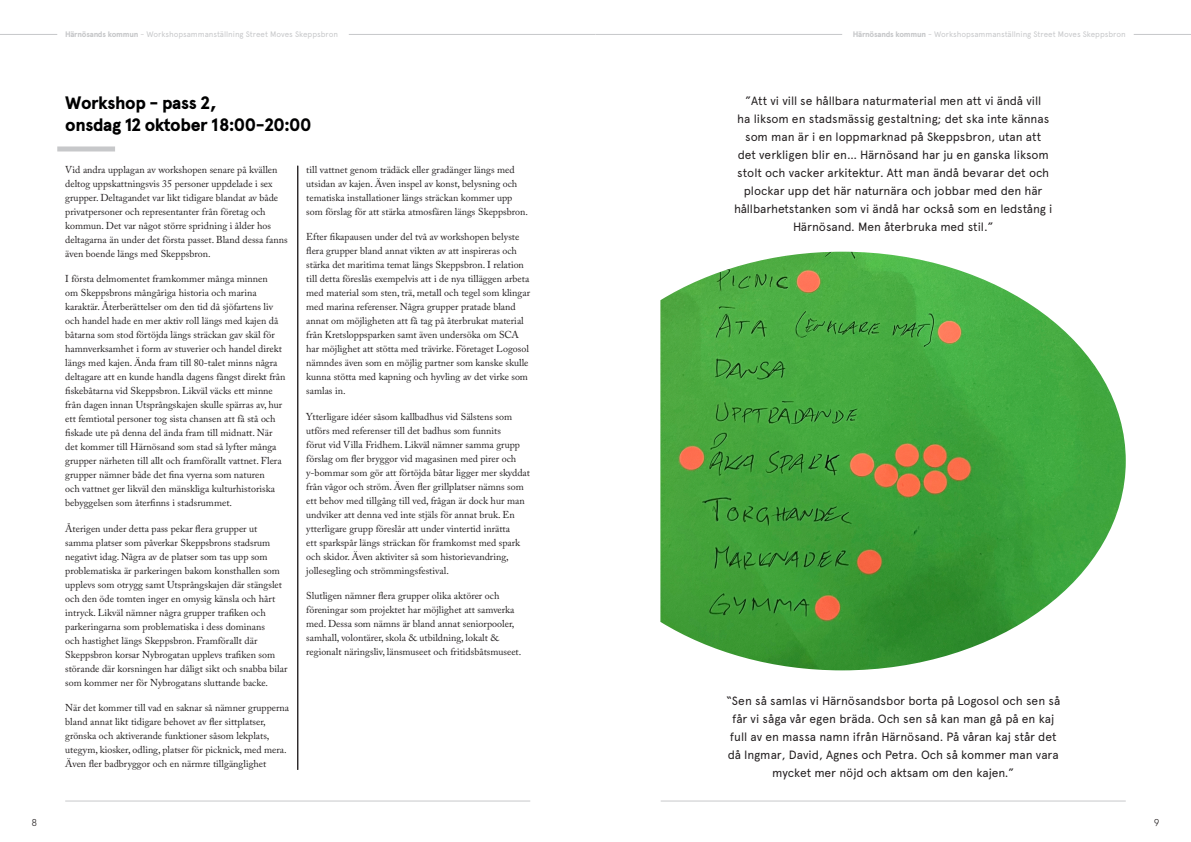
<style>
.page{position:relative;width:1191px;height:842px;background:#fff}
.page>*{position:absolute;margin:0;border:0;box-sizing:border-box;transform-origin:0 0}
.Rubrik2{font:900 18px/21.6px "Apercu";letter-spacing:-.03em;color:#000001}
.Bröd{font:12px/18px "Apercu";color:#231f20;text-align:center}
.Bröd-2{font:10px/14px "Adobe Caslon Pro";color:#231f20}
.t1{font:300 10px "Apercu";color:#231f20}
.t2{font:8px "Apercu";color:#c7c8ca}
.s1{font-weight:900}
</style>
<div class="page">
<hr style="left:0;top:34px;width:57px;height:1px;background:#c7c8ca">
<hr style="left:1133px;top:34px;width:58px;height:1px;background:#c7c8ca">
<hr style="left:349px;top:34px;width:246px;height:1px;background:#c7c8ca">
<hr style="left:595px;top:34px;width:247px;height:1px;background:#c7c8ca">
<hr style="left:65px;top:801px;width:465px;height:1px;background:#c7c8ca">
<hr style="left:660px;top:801px;width:465px;height:1px;background:#c7c8ca">
<hr style="left:297px;top:166px;width:1px;height:604px;background:#231f20">
<div style="left:57px;top:146px;width:58px;height:5px;background:#c7c8ca"></div>
<img style="left:660px;top:252px;width:465px;height:418px">
<p class="t2" style="left:65px;top:28px;width:274px"><span class="s1">Härnösands kommun</span> - Workshopsammanställning Street Moves Skeppsbron</p>
<p class="t2" style="left:853px;top:28px;width:274px"><span class="s1">Härnösands kommun</span> - Workshopsammanställning Street Moves Skeppsbron</p>
<p class="Rubrik2" style="left:65px;top:92px;width:248px">Workshop - pass 2,<br>onsdag 12 oktober 18:00-20:00</p>
<p class="Bröd-2" style="left:65px;top:163px;width:224px">Vid andra upplagan av workshopen senare på kvällen deltog uppskattningsvis 35 personer uppdelade i sex grupper. Deltagandet var likt tidigare blandat av både privatpersoner och representanter från företag och kommun. Det var något större spridning i ålder hos deltagarna än under det första passet. Bland dessa fanns även boende längs med Skeppsbron.</p>
<p class="Bröd-2" style="left:65px;top:272px;width:222px">I första delmomentet framkommer många minnen<br>om Skeppsbrons mångåriga historia och marina karaktär. Återberättelser om den tid då sjöfartens liv och handel hade en mer aktiv roll längs med kajen då båtarna som stod förtöjda längs sträckan gav skäl för hamnverksamhet i form av stuverier och handel direkt längs med kajen. Ända fram till 80-talet minns några deltagare att en kunde handla dagens fångst direkt från fiskebåtarna vid Skeppsbron. Likväl väcks ett minne från dagen innan Utsprångskajen skulle spärras av, hur ett femtiotal personer tog sista chansen att få stå och fiskade ute på denna del ända fram till midnatt. När det kommer till Härnösand som stad så lyfter många grupper närheten till allt och framförallt vattnet. Flera grupper nämner både det fina vyerna som naturen<br>och vattnet ger likväl den mänskliga kulturhistoriska bebyggelsen som återfinns i stadsrummet.</p>
<p class="Bröd-2" style="left:65px;top:521px;width:224px">Återigen under detta pass pekar flera grupper ut samma platser som påverkar Skeppsbrons stadsrum negativt idag. Några av de platser som tas upp som problematiska är parkeringen bakom konsthallen som upplevs som otrygg samt Utsprångskajen där stängslet och den öde tomten inger en omysig känsla och hårt intryck. Likväl nämner några grupper trafiken och parkeringarna som problematiska i dess dominans<br>och hastighet längs Skeppsbron. Framförallt där Skeppsbron korsar Nybrogatan upplevs trafiken som störande där korsningen har dåligt sikt och snabba bilar som kommer ner för Nybrogatans sluttande backe.</p>
<p class="Bröd-2" style="left:65px;top:701px;width:225px">När det kommer till vad en saknar så nämner grupperna bland annat likt tidigare behovet av fler sittplatser, grönska och aktiverande funktioner såsom lekplats, utegym, kiosker, odling, platser för picknick, med mera.<br>Även fler badbryggor och en närmre tillgänglighet</p>
<p class="Bröd-2" style="left:306px;top:163px;width:223px">till vattnet genom trädäck eller gradänger längs med utsidan av kajen. Även inspel av konst, belysning och tematiska installationer längs sträckan kommer upp som förslag för att stärka atmosfären längs Skeppsbron.</p>
<p class="Bröd-2" style="left:306px;top:230px;width:225px">Efter fikapausen under del två av workshopen belyste flera grupper bland annat vikten av att inspireras och stärka det maritima temat längs Skeppsbron. I relation till detta föreslås exempelvis att i de nya tilläggen arbeta med material som sten, trä, metall och tegel som klingar med marina referenser. Några grupper pratade bland annat om möjligheten att få tag på återbrukat material från Kretsloppsparken samt även undersöka om SCA har möjlighet att stötta med trävirke. Företaget Logosol nämndes även som en möjlig partner som kanske skulle kunna stötta med kapning och hyvling av det virke som samlas in.</p>
<p class="Bröd-2" style="left:306px;top:409px;width:225px">Ytterligare idéer såsom kallbadhus vid Sälstens som utförs med referenser till det badhus som funnits<br>förut vid Villa Fridhem. Likväl nämner samma grupp förslag om fler bryggor vid magasinen med pirer och y-bommar som gör att förtöjda båtar ligger mer skyddat från vågor och ström. Även fler grillplatser nämns som ett behov med tillgång till ved, frågan är dock hur man undviker att denna ved inte stjäls för annat bruk. En ytterligare grupp föreslår att under vintertid inrätta<br>ett sparkspår längs sträckan för framkomst med spark och skidor. Även aktiviter så som historievandring, jollesegling och strömmingsfestival.</p>
<p class="Bröd-2" style="left:306px;top:589px;width:216px">Slutligen nämner flera grupper olika aktörer och föreningar som projektet har möjlighet att samverka med. Dessa som nämns är bland annat seniorpooler, samhall, volontärer, skola &amp; utbildning, lokalt &amp; regionalt näringsliv, länsmuseet och fritidsbåtsmuseet.</p>
<p class="Bröd" style="left:734px;top:91px;width:320px">”Att vi vill se hållbara naturmaterial men att vi ändå vill<br>ha liksom en stadsmässig gestaltning; det ska inte kännas som man är i en loppmarknad på Skeppsbron, utan att<br>det verkligen blir en… Härnösand har ju en ganska liksom stolt och vacker arkitektur. Att man ändå bevarar det och plockar upp det här naturnära och jobbar med den här hållbarhetstanken som vi ändå har också som en ledstång i Härnösand. Men återbruka med stil.”</p>
<p class="Bröd" style="left:726px;top:691px;width:335px">“Sen så samlas vi Härnösandsbor borta på Logosol och sen så får vi såga vår egen bräda. Och sen så kan man gå på en kaj full av en massa namn ifrån Härnösand. På våran kaj står det då Ingmar, David, Agnes och Petra. Och så kommer man vara mycket mer nöjd och aktsam om den kajen.”</p>
<p class="t1" style="left:31px;top:815px;width:7px">8</p>
<p class="t1" style="left:1153px;top:815px;width:7px">9</p>
</div>
